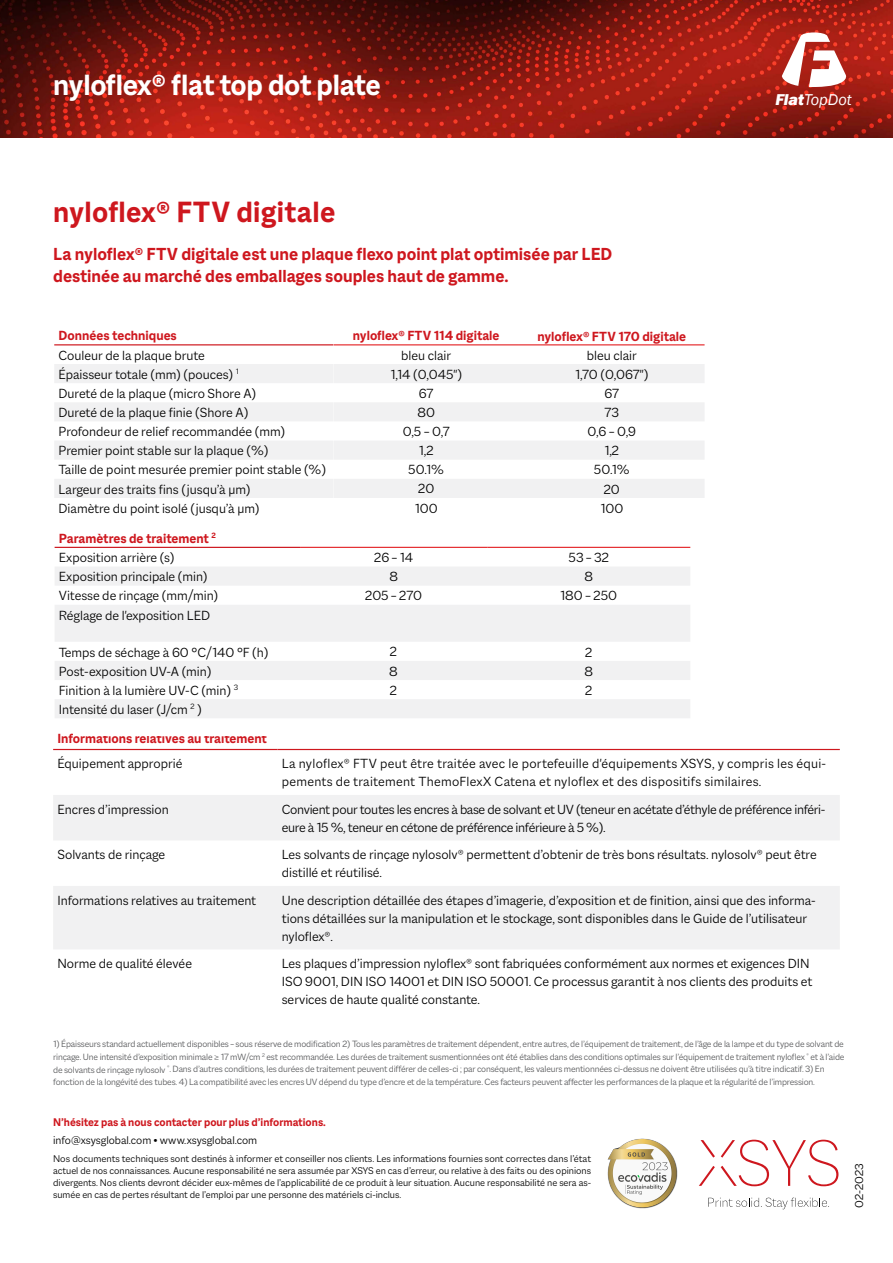
<style>
.page{position:relative;width:893px;height:1263px;background:#fff}
.page>*{position:absolute;margin:0;border:0;box-sizing:border-box;transform-origin:0 0}
.t1{font:700 31.5px "Macklin Sans";letter-spacing:-.025em;color:#fff}
.t2{font:700 31.5px "Macklin Sans";letter-spacing:.01em;color:#ce171e}
.t3{font:700 18.75px/22.5px "Macklin Sans";color:#ce171e}
.t4{font:italic 16.2px "Franklin Gothic";color:#fff}
.t5{font:300 14.25px/19.2px "Macklin Sans";color:#000}
.t6{font:300 14.25px/18px "Macklin Sans";letter-spacing:.02em;color:#000}
.t7{font:300 14.25px/18px "Macklin Sans";letter-spacing:-.02em;color:#000}
.t8{font:700 14.25px "Macklin Sans";color:#ce171e}
.t9{font:300 12.3px "Macklin Sans";letter-spacing:-.01em;color:#000}
.t10{font:700 12px "Macklin Sans";color:#ce171e}
.t11{font:300 12px "Macklin Sans";color:#000}
.t12{font:300 10.5px/12px "Macklin Sans";color:#000;text-align:justify}
.t13{font:300 9.75px/12.8px "Macklin Sans";letter-spacing:-.015em;color:#58595b}
.s1{font-weight:700;color:#ce171e}
.s2{font-weight:800}
</style>
<div class="page">
<img style="left:0;top:0;width:893px;height:137px">
<svg style="left:782px;top:32px;width:66px;height:55px"></svg>
<svg style="left:708px;top:1198px;width:121px;height:11px"></svg>
<svg style="left:701px;top:1140px;width:14px;height:17px"></svg>
<svg style="left:699px;top:1166px;width:16px;height:20px"></svg>
<svg style="left:721px;top:1140px;width:117px;height:46px"></svg>
<img style="left:607px;top:1138px;width:70px;height:71px">
<svg style="left:53px;top:795px;width:787px;height:154px;fill:#f1f1f2"></svg>
<hr style="left:53px;top:749px;width:225px;height:1px;background:#ce171e">
<hr style="left:278px;top:749px;width:562px;height:1px;background:#ce171e">
<svg style="left:54px;top:364px;width:279px;height:134px"></svg>
<hr style="left:54px;top:344px;width:280px;height:1px;background:#ce171e">
<svg style="left:55px;top:567px;width:245px;height:151px"></svg>
<hr style="left:55px;top:547px;width:262px;height:1px;background:#ce171e">
<svg style="left:334px;top:364px;width:370px;height:134px;fill:#f1f1f2"></svg>
<hr style="left:333px;top:344px;width:186px;height:1px;background:#e52d30">
<hr style="left:519px;top:344px;width:186px;height:1px;background:#e52d30">
<svg style="left:300px;top:567px;width:390px;height:151px;fill:#f1f1f2"></svg>
<hr style="left:300px;top:547px;width:187px;height:1px;background:#e52d30">
<hr style="left:487px;top:547px;width:203px;height:1px;background:#e52d30">
<h1 class="t1" style="left:53px;top:66px;width:329px">nyloflex® flat top dot plate</h1>
<h1 class="t2" style="left:53px;top:194px;width:284px">nyloflex® FTV digitale</h1>
<h2 class="t3" style="left:53px;top:242px;width:561px">La nyloflex® FTV digitale est une plaque flexo point plat optimisée par LED destinée au marché des emballages souples haut de gamme.</h2>
<p class="t8" style="left:58px;top:328px;width:120px">Données techniques</p>
<p class="t5" style="left:58px;top:345px;width:269px">Couleur de la plaque brute<br>Épaisseur totale (mm) (pouces) <sup>1<br></sup>Dureté de la plaque (micro Shore A)<br>Dureté de la plaque finie (Shore A)<br>Profondeur de relief recommandée (mm)<br>Premier point stable sur la plaque (%)<br>Taille de point mesurée premier point stable (%)<br>Largeur des traits fins (jusqu’à μm)<br>Diamètre du point isolé (jusqu’à μm)</p>
<p class="t5" style="left:59px;top:529px;width:161px"><span class="s1">Paramètres de traitement</span> <sup>2<br></sup>Exposition arrière (s)<br>Exposition principale (min)<br>Vitesse de rinçage (mm/min)<br>Réglage de l'exposition LED</p>
<p class="t5" style="left:59px;top:642px;width:211px">Temps de séchage à 60 °C/140 °F (h)<br>Post-exposition UV-A (min)<br>Finition à la lumière UV-C (min) <sup>3<br></sup>Intensité du laser (J/cm <sup>2</sup> )</p>
<p class="t8" style="left:353px;top:328px;width:148px">nyloflex® FTV 114 digitale</p>
<p class="t8" style="left:537px;top:328px;width:150px">nyloflex® FTV 170 digitale</p>
<p class="t5" style="left:401px;top:345px;width:52px">bleu clair</p>
<p class="t5" style="left:587px;top:345px;width:52px">bleu clair</p>
<p class="t5" style="left:390px;top:364px;width:73px">1,14 (0,045")</p>
<p class="t5" style="left:575px;top:364px;width:75px">1,70 (0,067")</p>
<p class="t5" style="left:419px;top:383px;width:16px">67</p>
<p class="t5" style="left:604px;top:384px;width:16px">67</p>
<p class="t5" style="left:417px;top:403px;width:19px">80</p>
<p class="t5" style="left:604px;top:403px;width:16px">73</p>
<p class="t5" style="left:403px;top:422px;width:48px">0,5 – 0,7</p>
<p class="t5" style="left:587px;top:422px;width:50px">0,6 – 0,9</p>
<p class="t5" style="left:419px;top:441px;width:16px">1,2</p>
<p class="t5" style="left:604px;top:441px;width:16px">1,2</p>
<p class="t5" style="left:408px;top:460px;width:37px">50.1%</p>
<p class="t5" style="left:594px;top:460px;width:37px">50.1%</p>
<p class="t5" style="left:418px;top:479px;width:18px">20</p>
<p class="t5" style="left:604px;top:479px;width:18px">20</p>
<p class="t5" style="left:415px;top:498px;width:24px">100</p>
<p class="t5" style="left:600px;top:498px;width:24px">100</p>
<p class="t5" style="left:374px;top:548px;width:41px">26 – 14</p>
<p class="t5" style="left:568px;top:548px;width:42px">53 – 32</p>
<p class="t5" style="left:389px;top:567px;width:10px">8</p>
<p class="t5" style="left:584px;top:567px;width:10px">8</p>
<p class="t5" style="left:365px;top:586px;width:59px">205 – 270</p>
<p class="t5" style="left:560px;top:586px;width:59px">180 – 250</p>
<p class="t5" style="left:390px;top:642px;width:9px">2</p>
<p class="t5" style="left:585px;top:642px;width:9px">2</p>
<p class="t5" style="left:389px;top:661px;width:10px">8</p>
<p class="t5" style="left:584px;top:661px;width:10px">8</p>
<p class="t5" style="left:390px;top:680px;width:9px">2</p>
<p class="t5" style="left:585px;top:680px;width:9px">2</p>
<p class="t5" style="left:389px;top:643px;width:10px">8</p>
<p class="t5" style="left:584px;top:643px;width:10px">8</p>
<p class="t5" style="left:390px;top:662px;width:9px">2</p>
<p class="t5" style="left:585px;top:662px;width:9px">2</p>
<p class="t4" style="left:775px;top:89px;width:78px"><span class="s2">Flat</span>TopDot</p>
<p class="t8" style="left:57px;top:730px;width:211px">Informations relatives au traitement</p>
<p class="t5" style="left:57px;top:754px;width:126px">Équipement approprié</p>
<p class="t6" style="left:282px;top:755px;width:546px">La nyloflex® FTV peut être traitée avec le portefeuille d'équipements XSYS, y compris les équi&shy;pements de traitement ThemoFlexX Catena et nyloflex et des dispositifs similaires.</p>
<p class="t5" style="left:57px;top:800px;width:113px">Encres d’impression</p>
<p class="t7" style="left:282px;top:800px;width:545px">Convient pour toutes les encres à base de solvant et UV (teneur en acétate d’éthyle de préférence inféri&shy;eure à 15 %, teneur en cétone de préférence inférieure à 5 %).</p>
<p class="t5" style="left:57px;top:845px;width:109px">Solvants de rinçage</p>
<p class="t5" style="left:282px;top:846px;width:536px;line-height:18px">Les solvants de rinçage nylosolv® permettent d’obtenir de très bons résultats. nylosolv® peut être distillé et réutilisé.</p>
<p class="t5" style="left:57px;top:891px;width:200px">Informations relatives au traitement</p>
<p class="t5" style="left:282px;top:891px;width:535px;line-height:18px">Une description détaillée des étapes d’imagerie, d’exposition et de finition, ainsi que des informa&shy;tions détaillées sur la manipulation et le stockage, sont disponibles dans le Guide de l’utilisateur nyloflex®.</p>
<p class="t5" style="left:57px;top:954px;width:136px">Norme de qualité élevée</p>
<p class="t5" style="left:282px;top:955px;width:532px;line-height:18px">Les plaques d’impression nyloflex® sont fabriquées conformément aux normes et exigences DIN<br>ISO 9001, DIN ISO 14001 et DIN ISO 50001. Ce processus garantit à nos clients des produits et services de haute qualité constante.</p>
<p class="t13" style="left:53px;top:1037px;width:793px">1) Épaisseurs standard actuellement disponibles – sous réserve de modification 2) Tous les paramètres de traitement dépendent, entre autres, de l’équipement de traitement, de l’âge de la lampe et du type de solvant de rinçage. Une intensité d’exposition minimale ≥ 17 mW/cm <sup>2</sup> est recommandée. Les durées de traitement susmentionnées ont été établies dans des conditions optimales sur l’équipement de traitement nyloflex <sup>®</sup> et à l’aide de solvants de rinçage nylosolv <sup>®</sup>. Dans d’autres conditions, les durées de traitement peuvent différer de celles-ci ; par conséquent, les valeurs mentionnées ci-dessus ne doivent être utilisées qu’à titre indicatif. 3) En fonction de la longévité des tubes. 4) La compatibilité avec les encres UV dépend du type d’encre et de la température. Ces facteurs peuvent affecter les performances de la plaque et la régularité de l’impression.</p>
<p class="t10" style="left:53px;top:1115px;width:274px">N’hésitez pas à nous contacter pour plus d’informations.</p>
<p class="t11" style="left:53px;top:1133px;width:206px">info@xsysglobal.com • www.xsysglobal.com</p>
<p class="t12" style="left:53px;top:1153px;width:539px">Nos documents techniques sont destinés à informer et conseiller nos clients. Les informations fournies sont correctes dans l’état actuel de nos connaissances. Aucune responsabilité ne sera assumée par XSYS en cas d’erreur, ou relative à des faits ou des opinions divergents. Nos clients devront décider eux-mêmes de l’applicabilité de ce produit à leur situation. Aucune responsabilité ne sera as&shy;sumée en cas de pertes résultant de l’emploi par une personne des matériels ci-inclus.</p>
<p class="t9" style="left:852px;top:1208px;width:46px;rotate:-90deg">02-2023</p>
</div>
